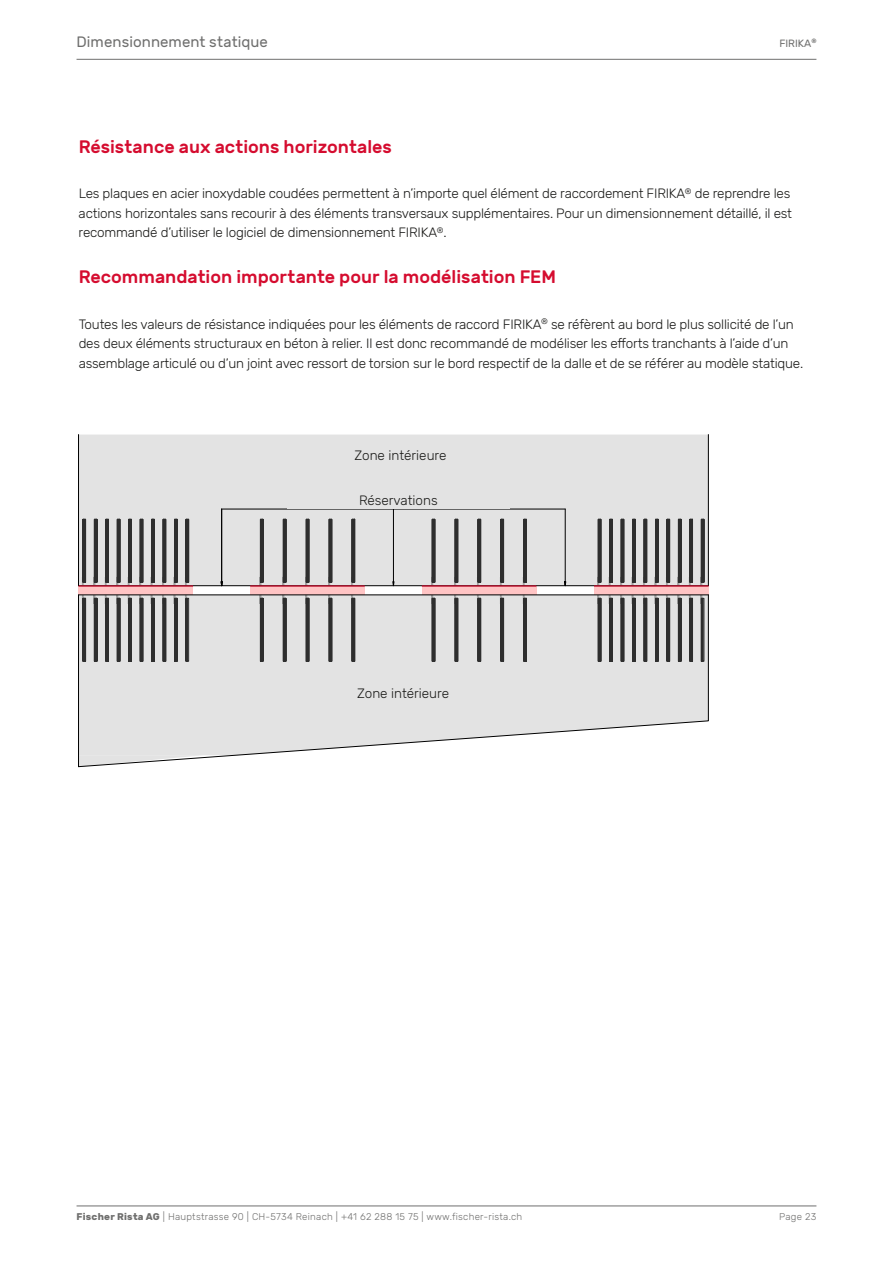
<style>
.page{position:relative;width:893px;height:1263px;background:#fff}
.page>*{position:absolute;margin:0;border:0;box-sizing:border-box;transform-origin:0 0}
.t1{font:500 18px "Rubik";color:#d50c2f}
.t2{font:15px "Rubik";letter-spacing:.005em;color:#6f6f6e}
.t3{font:300 13.5px/19.5px "Rubik";letter-spacing:-.015em;color:#1a1a18}
.t4{font:10.5px "Rubik";color:#6f6f6e}
.t5{font:300 9.75px "Rubik";letter-spacing:.025em;color:#6f6f6e}
.s1{font-weight:700}
</style>
<div class="page">
<hr style="left:77px;top:1206px;width:739px;height:1px;background:#6f6f6e">
<hr style="left:77px;top:59px;width:739px;height:1px;background:#6f6f6e">
<svg style="left:78px;top:434px;width:631px;height:333px;background:#e4e4e4"></svg>
<svg style="left:78px;top:509px;width:631px;height:86px;background:#d9d8d8"></svg>
<svg style="left:392px;top:508px;width:3px;height:11px"></svg>
<svg style="left:564px;top:508px;width:3px;height:11px"></svg>
<hr style="left:222px;top:509px;width:343px;height:1px;background:#000">
<svg style="left:83px;top:519px;width:621px;height:143px;background:#c1bfbf"></svg>
<svg style="left:220px;top:508px;width:3px;height:88px"></svg>
<div style="left:289px;top:450px;width:223px;height:25px;background:#e3e3e3"></div>
<div style="left:292px;top:681px;width:223px;height:24px;background:#e3e3e3"></div>
<div style="left:287px;top:495px;width:223px;height:13px;background:#e3e3e3"></div>
<hr style="left:79px;top:585px;width:114px;height:2px;background:#d50c2f">
<hr style="left:250px;top:585px;width:115px;height:2px;background:#d50c2f">
<hr style="left:422px;top:585px;width:114px;height:2px;background:#d50c2f">
<hr style="left:594px;top:585px;width:114px;height:2px;background:#d50c2f">
<p class="t2" style="left:77px;top:33px;width:193px">Dimensionnement statique</p>
<h1 class="t1" style="left:79px;top:136px;width:315px">Résistance aux actions horizontales</h1>
<p class="t4" style="left:779px;top:37px;width:38px">FIRIKA<sup>®</sup></p>
<p class="t3" style="left:79px;top:184px;width:715px">Les plaques en acier inoxydable coudées permettent à n’importe quel élément de raccordement FIRIKA<sup>®</sup> de reprendre les actions horizontales sans recourir à des éléments transversaux supplémentaires. Pour un dimensionnement détaillé, il est recommandé d’utiliser le logiciel de dimensionnement FIRIKA<sup>®</sup>.</p>
<h1 class="t1" style="left:79px;top:267px;width:479px">Recommandation importante pour la modélisation FEM</h1>
<p class="t3" style="left:79px;top:315px;width:726px">Toutes les valeurs de résistance indiquées pour les éléments de raccord FIRIKA<sup>®</sup> se réfèrent au bord le plus sollicité de l’un des deux éléments structuraux en béton à relier. Il est donc recommandé de modéliser les efforts tranchants à l’aide d’un assemblage articulé ou d’un joint avec ressort de torsion sur le bord respectif de la dalle et de se référer au modèle statique.</p>
<p class="t3" style="left:355px;top:446px;width:93px">Zone intérieure</p>
<p class="t3" style="left:359px;top:491px;width:80px">Réservations</p>
<p class="t3" style="left:357px;top:684px;width:93px">Zone intérieure</p>
<p class="t5" style="left:77px;top:1211px;width:447px"><span class="s1">Fischer Rista AG</span> | Hauptstrasse 90 | CH-5734 Reinach | +41 62 288 15 75 | www.fischer-rista.ch</p>
<p class="t5" style="left:779px;top:1211px;width:39px">Page 23</p>
</div>
